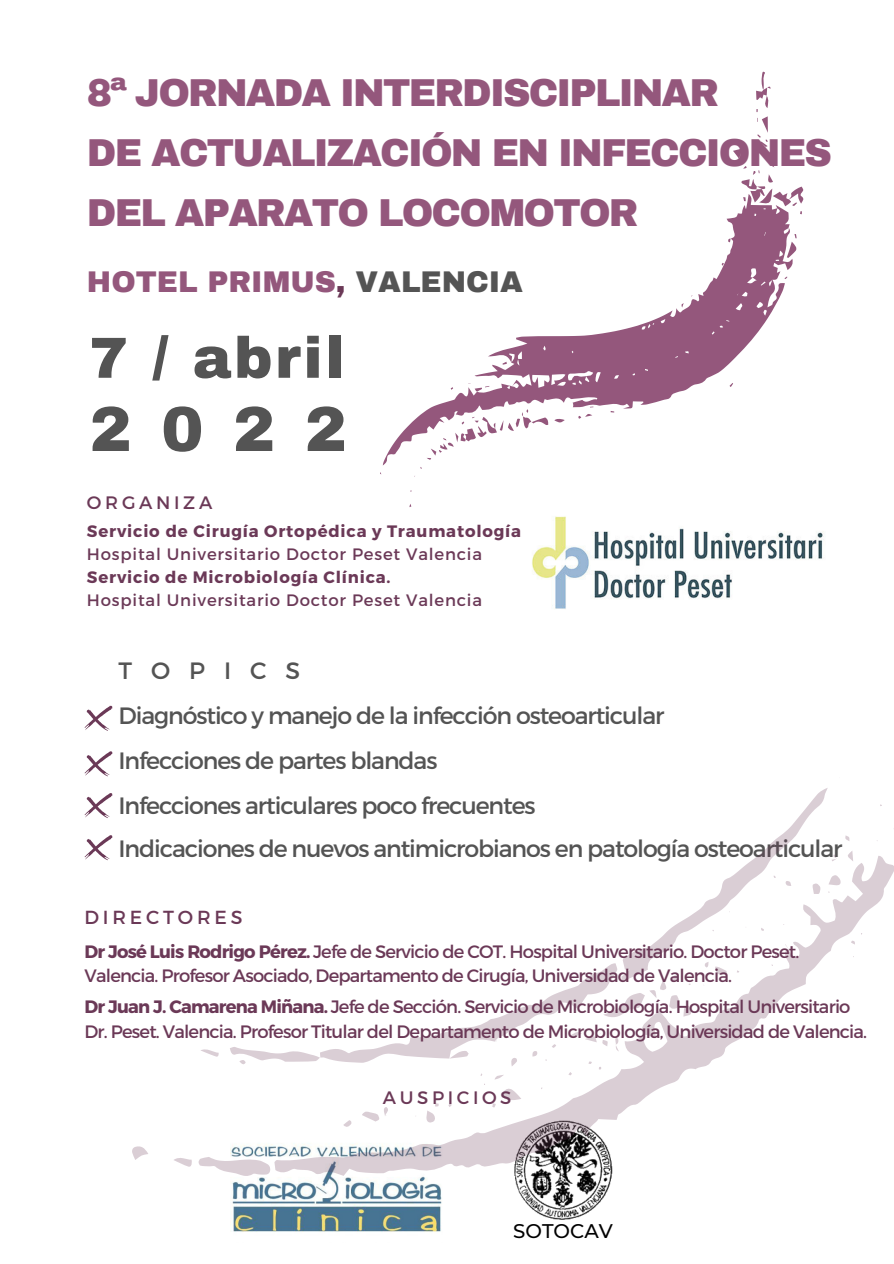
<style>
.page{position:relative;width:894px;height:1264px;background:#fff}
.page>*{position:absolute;margin:0;border:0;box-sizing:border-box;transform-origin:0 0}
.t1{font:900 63.6px "Archivo";color:#545454}
.t2{font:900 57.9px "Archivo";letter-spacing:.045em;color:#545454}
.t3{font:900 38.1px "Archivo";letter-spacing:-.05em;color:#94577c}
.t4{font:900 29.25px "Archivo";color:#94577c}
.t5{font:23.55px "Montserrat";letter-spacing:-.045em;color:#545454}
.t6{font:500 19.65px "Montserrat";color:#000}
.t7{font:18.9px "Montserrat";letter-spacing:.2em;color:#6b3957}
.t8{font:18px/24.8px "Montserrat";letter-spacing:-.045em;color:#6b3957}
.t9{font:18px "Montserrat";letter-spacing:.2em;color:#6b3957}
.t10{font:18px "Montserrat";letter-spacing:.205em;color:#6b3957}
.t11{font:16.5px "Montserrat";letter-spacing:.05em;color:#6b3957}
.t12{font:700 16.5px "Montserrat";letter-spacing:.05em;color:#6b3957}
.s1{color:#6b3957}
.s2{color:#545454}
.s3{font-weight:400}
.s4{font-weight:700}
</style>
<div class="page">
<svg style="left:84px;top:705px;width:28px;height:26px"></svg>
<svg style="left:84px;top:751px;width:28px;height:25px"></svg>
<svg style="left:84px;top:793px;width:28px;height:25px"></svg>
<svg style="left:84px;top:835px;width:28px;height:25px"></svg>
<svg style="left:381px;top:215px;width:412px;height:260px"></svg>
<svg style="left:680px;top:303px;width:5px;height:4px"></svg>
<svg style="left:502px;top:361px;width:5px;height:5px"></svg>
<svg style="left:781px;top:233px;width:16px;height:25px"></svg>
<svg style="left:727px;top:238px;width:4px;height:5px"></svg>
<svg style="left:728px;top:383px;width:5px;height:4px"></svg>
<svg style="left:468px;top:382px;width:21px;height:10px"></svg>
<svg style="left:610px;top:409px;width:4px;height:5px"></svg>
<svg style="left:578px;top:406px;width:15px;height:13px"></svg>
<svg style="left:420px;top:409px;width:145px;height:60px"></svg>
<svg style="left:733px;top:71px;width:71px;height:144px"></svg>
<svg style="left:721px;top:262px;width:3px;height:4px"></svg>
<img style="left:532px;top:516px;width:292px;height:93px">
<img style="left:230px;top:1144px;width:212px;height:88px">
<img style="left:515px;top:1177px;width:97px;height:42px">
<svg style="left:267px;top:856px;width:626px;height:321px"></svg>
<svg style="left:198px;top:1155px;width:72px;height:22px"></svg>
<svg style="left:132px;top:1146px;width:16px;height:14px"></svg>
<svg style="left:201px;top:1049px;width:18px;height:8px"></svg>
<svg style="left:174px;top:1158px;width:18px;height:9px"></svg>
<svg style="left:230px;top:788px;width:624px;height:340px"></svg>
<p class="t3" style="left:87px;top:73px;width:633px">8ª JORNADA INTERDISCIPLINAR</p>
<p class="t3" style="left:87px;top:132px;width:746px">DE ACTUALIZACIÓN EN INFECCIONES</p>
<p class="t3" style="left:87px;top:192px;width:553px">DEL APARATO LOCOMOTOR</p>
<p class="t4" style="left:87px;top:266px;width:437px">HOTEL PRIMUS<span class="s1">,</span> <span class="s2">VALENCIA</span></p>
<p class="t2" style="left:89px;top:327px;width:256px">7 / abril</p>
<p class="t1" style="left:89px;top:395px;width:259px">2022</p>
<p class="t10" style="left:87px;top:491px;width:127px">ORGANIZA</p>
<p class="t12" style="left:87px;top:520px;width:440px">Servicio de Cirugía Ortopédica y Traumatología<span class="s3">.</span></p>
<p class="t11" style="left:87px;top:543px;width:396px">Hospital Universitario Doctor Peset Valencia</p>
<p class="t12" style="left:87px;top:566px;width:305px">Servicio de Microbiología Clínica.</p>
<p class="t11" style="left:87px;top:589px;width:396px">Hospital Universitario Doctor Peset Valencia</p>
<p class="t5" style="left:118px;top:655px;width:183px">TOPICS</p>
<p class="t5" style="left:118px;top:700px;width:547px">Diagnóstico y manejo de la infección osteoarticular</p>
<p class="t5" style="left:118px;top:745px;width:320px">Infecciones de partes blandas</p>
<p class="t5" style="left:118px;top:790px;width:418px">Infecciones articulares poco frecuentes</p>
<p class="t5" style="left:118px;top:833px;width:725px">Indicaciones de nuevos antimicrobianos en patología osteoarticular</p>
<p class="t7" style="left:84px;top:905px;width:159px">DIRECTORES</p>
<p class="t8" style="left:84px;top:937px;width:716px"><span class="s4">Dr José Luis Rodrigo Pérez.</span> Jefe de Servicio de COT. Hospital Universitario. Doctor Peset.<br>Valencia. Profesor Asociado, Departamento de Cirugía, Universidad de Valencia.</p>
<p class="t8" style="left:84px;top:993px;width:767px"><span class="s4">Dr Juan J. Camarena Miñana.</span> Jefe de Sección. Servicio de Microbiología. Hospital Universitario</p>
<p class="t8" style="left:84px;top:1018px;width:784px">Dr. Peset. Valencia. Profesor Titular del Departamento de Microbiología, Universidad de Valencia.</p>
<p class="t9" style="left:383px;top:1085px;width:130px">AUSPICIOS</p>
<p class="t6" style="left:513px;top:1218px;width:101px">SOTOCAV</p>
</div>
